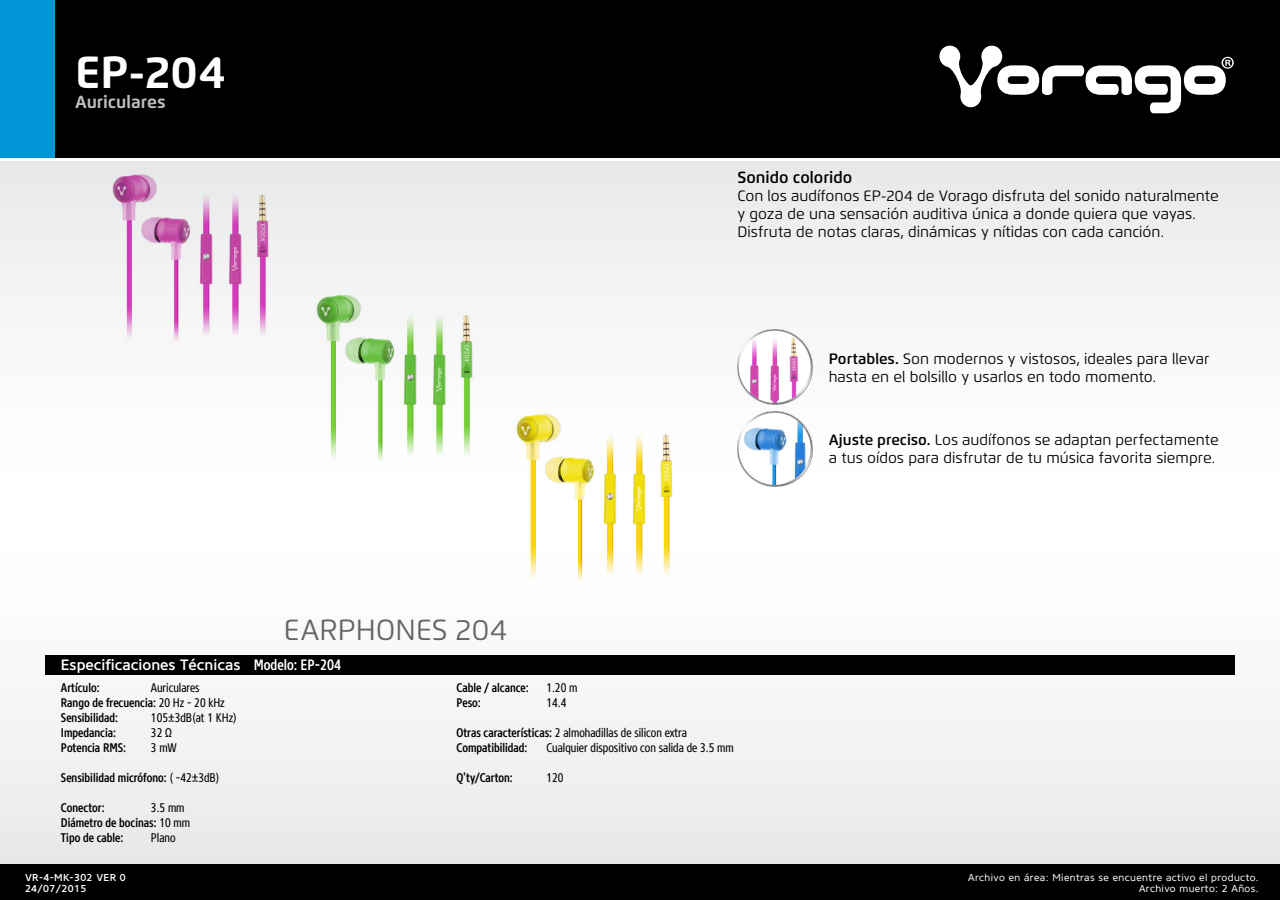
<style>
.page{position:relative;width:1280px;height:900px;background:#fff}
.page>*{position:absolute;margin:0;border:0;box-sizing:border-box;transform-origin:0 0}
.t1{font:700 45px "Flexo";color:#fff}
.t2{font:29.12px "Flexo";color:#646569}
.t3{font:700 17.5px "Flexo";color:#bcbec0}
.t4{font:600 16.25px "Flexo";color:#000}
.t5{font:15px/18px "Flexo";color:#000}
.t6{font:500 15px "Core Sans N55";color:#fff}
.t7{font:500 15px "Core Sans N57 Cn";color:#fff}
.t8{font:500 12.5px/15px "Core Sans N57 Cn";color:#000}
.t9{font:12.5px "Core Sans N47 Cn";color:#000}
.t10{font:10px/11.2px "Core Sans N45";letter-spacing:.04em;color:#fff;text-align:right}
.t11{font:500 10px/11.2px "Core Sans N55";letter-spacing:.04em;color:#fff}
.s1{font-weight:600}
.s2{font-family:"Core Sans N47 Cn";font-weight:400}
.s3{font-family:"Core Sans N57 Cn";font-weight:500}
</style>
<div class="page">
<div style="left:0;top:0;width:1280px;height:158px;background:#000"></div>
<div style="left:0;top:864px;width:1280px;height:36px;background:#000"></div>
<div style="left:0;top:161px;width:1280px;height:703px;background:linear-gradient(to right,#f2f2f3,#f5f6f6)"></div>
<svg style="left:939px;top:46px;width:295px;height:67px"></svg>
<div style="left:0;top:0;width:54px;height:158px;background:#0096d6"></div>
<div style="left:45px;top:655px;width:1190px;height:20px;background:#000"></div>
<img style="left:738px;top:575px;width:74px;height:75px">
<img style="left:738px;top:330px;width:74px;height:75px">
<img style="left:738px;top:411px;width:74px;height:75px">
<img style="left:738px;top:493px;width:74px;height:75px">
<img style="left:98px;top:165px;width:594px;height:435px">
<h1 class="t1" style="left:75px;top:45px;width:152px">EP-204</h1>
<p class="t3" style="left:75px;top:91px;width:92px">Auriculares</p>
<p class="t4" style="left:738px;top:167px;width:116px">Sonido colorido</p>
<p class="t5" style="left:738px;top:187px;width:483px">Con los audífonos EP-204 de Vorago disfruta del sonido naturalmente y goza de una sensación auditiva única a donde quiera que vayas.<br>Disfruta de notas claras, dinámicas y nítidas con cada canción.</p>
<p class="t5" style="left:829px;top:350px;width:382px"><span class="s1">Portables.</span> Son modernos y vistosos, ideales para llevar hasta en el bolsillo y usarlos en todo momento.</p>
<p class="t5" style="left:829px;top:431px;width:391px"><span class="s1">Ajuste preciso.</span> Los audífonos se adaptan perfectamente a tus oídos para disfrutar de tu música favorita siempre.</p>
<p class="t6" style="left:61px;top:655px;width:181px">Especificaciones Técnicas</p>
<p class="t8" style="left:61px;top:680px;width:40px">Artículo:</p>
<p class="t9" style="left:151px;top:679px;width:50px">Auriculares</p>
<p class="t8" style="left:61px;top:695px;width:165px">Rango de frecuencia: <span class="s2">20 Hz - 20 kHz<br></span>Sensibilidad:</p>
<p class="t9" style="left:151px;top:709px;width:87px">105±3dB(at 1 KHz)</p>
<p class="t8" style="left:61px;top:725px;width:57px">Impedancia:</p>
<p class="t9" style="left:151px;top:724px;width:22px">32 Ω</p>
<p class="t8" style="left:61px;top:740px;width:67px">Potencia RMS:</p>
<p class="t9" style="left:151px;top:739px;width:27px">3 mW</p>
<p class="t8" style="left:61px;top:770px;width:160px">Sensibilidad micrófono: <span class="s2">( -42±3dB)</span></p>
<p class="t8" style="left:61px;top:800px;width:45px">Conector:</p>
<p class="t9" style="left:151px;top:799px;width:35px">3.5 mm</p>
<p class="t8" style="left:61px;top:815px;width:131px">Diámetro de bocinas: <span class="s2">10 mm<br></span>Tipo de cable:</p>
<p class="t9" style="left:151px;top:829px;width:26px">Plano</p>
<p class="t11" style="left:25px;top:871px;width:102px">VR-4-MK-302 VER 0<br>24/07/2015</p>
<h2 class="t2" style="left:284px;top:612px;width:225px">EARPHONES 204</h2>
<p class="t7" style="left:254px;top:655px;width:89px">Modelo: EP-204</p>
<p class="t8" style="left:456px;top:680px;width:74px">Cable / alcance:</p>
<p class="t9" style="left:546px;top:679px;width:33px">1.20 m</p>
<p class="t8" style="left:456px;top:695px;width:26px">Peso:</p>
<p class="t9" style="left:546px;top:694px;width:21px">14.4</p>
<p class="t9" style="left:456px;top:724px;width:232px"><span class="s3">Otras características:</span> 2 almohadillas de silicon extra</p>
<p class="t8" style="left:456px;top:740px;width:73px">Compatibilidad:</p>
<p class="t9" style="left:546px;top:739px;width:189px">Cualquier dispositivo con salida de 3.5 mm</p>
<p class="t8" style="left:456px;top:770px;width:58px">Q’ty/Carton:</p>
<p class="t9" style="left:546px;top:769px;width:19px">120</p>
<p class="t10" style="left:968px;top:871px;width:292px">Archivo en área: Mientras se encuentre activo el producto.<br>Archivo muerto: 2 Años.</p>
</div>
